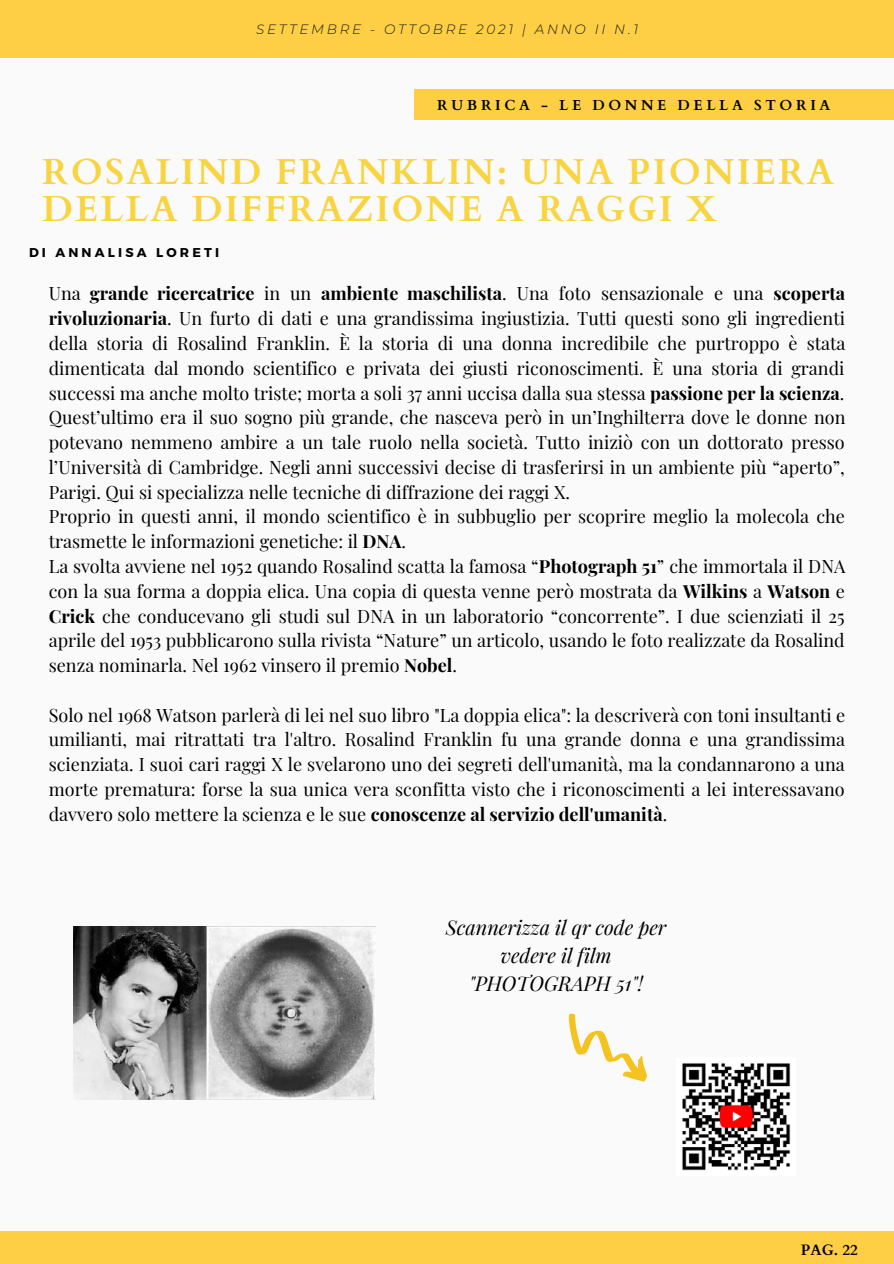
<style>
.page{position:relative;width:894px;height:1264px;background:#fff}
.page>*{position:absolute;margin:0;border:0;box-sizing:border-box;transform-origin:0 0}
.t1{font:700 36.15px/37.2px "Cardo";letter-spacing:.06em;color:#f8d440}
.t2{font:italic 19.95px/27.8px "Playfair Display";color:#000;text-align:center}
.t3{font:18px/24.8px "Playfair Display";color:#000}
.t4{font:700 15px "Cardo";color:#000}
.t5{font:700 14.4px "Cardo";letter-spacing:.25em;color:#000}
.t6{font:italic 300 13.5px "Montserrat";letter-spacing:.2em;color:#1e1e1e}
.t7{font:700 12.75px "Montserrat";letter-spacing:.25em;color:#000}
.s1{font-weight:700}
</style>
<div class="page">
<div style="left:0;top:0;width:893px;height:1263px;background:#fafafa"></div>
<div style="left:0;top:1231px;width:893px;height:32px;background:#fecf44"></div>
<div style="left:414px;top:89px;width:479px;height:31px;background:#fecf44"></div>
<svg style="left:568px;top:1013px;width:79px;height:69px"></svg>
<img style="left:682px;top:1063px;width:109px;height:108px">
<img style="left:74px;top:926px;width:301px;height:173px">
<div style="left:0;top:0;width:893px;height:57px;background:#fecf44"></div>
<p class="t6" style="left:256px;top:21px;width:383px">SETTEMBRE - OTTOBRE 2021 | ANNO II N.1</p>
<p class="t5" style="left:437px;top:95px;width:394px">RUBRICA - LE DONNE DELLA STORIA</p>
<h1 class="t1" style="left:42px;top:154px;width:793px">ROSALIND FRANKLIN: UNA PIONIERA<br>DELLA DIFFRAZIONE A RAGGI X</h1>
<p class="t7" style="left:29px;top:244px;width:192px">DI ANNALISA LORETI</p>
<p class="t3" style="left:49px;top:280px;width:798px">Una <span class="s1">grande ricercatrice</span> in un <span class="s1">ambiente maschilista</span>. Una foto sensazionale e una <span class="s1">scoperta rivoluzionaria</span>. Un furto di dati e una grandissima ingiustizia. Tutti questi sono gli ingredienti della storia di Rosalind Franklin. È la storia di una donna incredibile che purtroppo è stata dimenticata dal mondo scientifico e privata dei giusti riconoscimenti. È una storia di grandi successi ma anche molto triste; morta a soli 37 anni uccisa dalla sua stessa <span class="s1">passione per la scienza</span>.<br>Quest’ultimo era il suo sogno più grande, che nasceva però in un’Inghilterra dove le donne non potevano nemmeno ambire a un tale ruolo nella società. Tutto iniziò con un dottorato presso l’Università di Cambridge. Negli anni successivi decise di trasferirsi in un ambiente più “aperto”, Parigi. Qui si specializza nelle tecniche di diffrazione dei raggi X.<br>Proprio in questi anni, il mondo scientifico è in subbuglio per scoprire meglio la molecola che trasmette le informazioni genetiche: il <span class="s1">DNA</span>.<br>La svolta avviene nel 1952 quando Rosalind scatta la famosa “<span class="s1">Photograph 51</span>” che immortala il DNA con la sua forma a doppia elica. Una copia di questa venne però mostrata da <span class="s1">Wilkins</span> a <span class="s1">Watson</span> e <span class="s1">Crick</span> che conducevano gli studi sul DNA in un laboratorio “concorrente”. I due scienziati il 25 aprile del 1953 pubblicarono sulla rivista “Nature” un articolo, usando le foto realizzate da Rosalind senza nominarla. Nel 1962 vinsero il premio <span class="s1">Nobel</span>.</p>
<p class="t3" style="left:49px;top:701px;width:797px;text-align:justify">Solo nel 1968 Watson parlerà di lei nel suo libro "La doppia elica": la descriverà con toni insultanti e umilianti, mai ritrattati tra l'altro. Rosalind Franklin fu una grande donna e una grandissima scienziata. I suoi cari raggi X le svelarono uno dei segreti dell'umanità, ma la condannarono a una morte prematura: forse la sua unica vera sconfitta visto che i riconoscimenti a lei interessavano davvero solo mettere la scienza e le sue <span class="s1">conoscenze al servizio dell'umanità</span>.</p>
<p class="t2" style="left:445px;top:913px;width:222px">Scannerizza il qr code per vedere il film "PHOTOGRAPH 51"!</p>
<p class="t4" style="left:800px;top:1239px;width:58px">PAG. 22</p>
</div>
